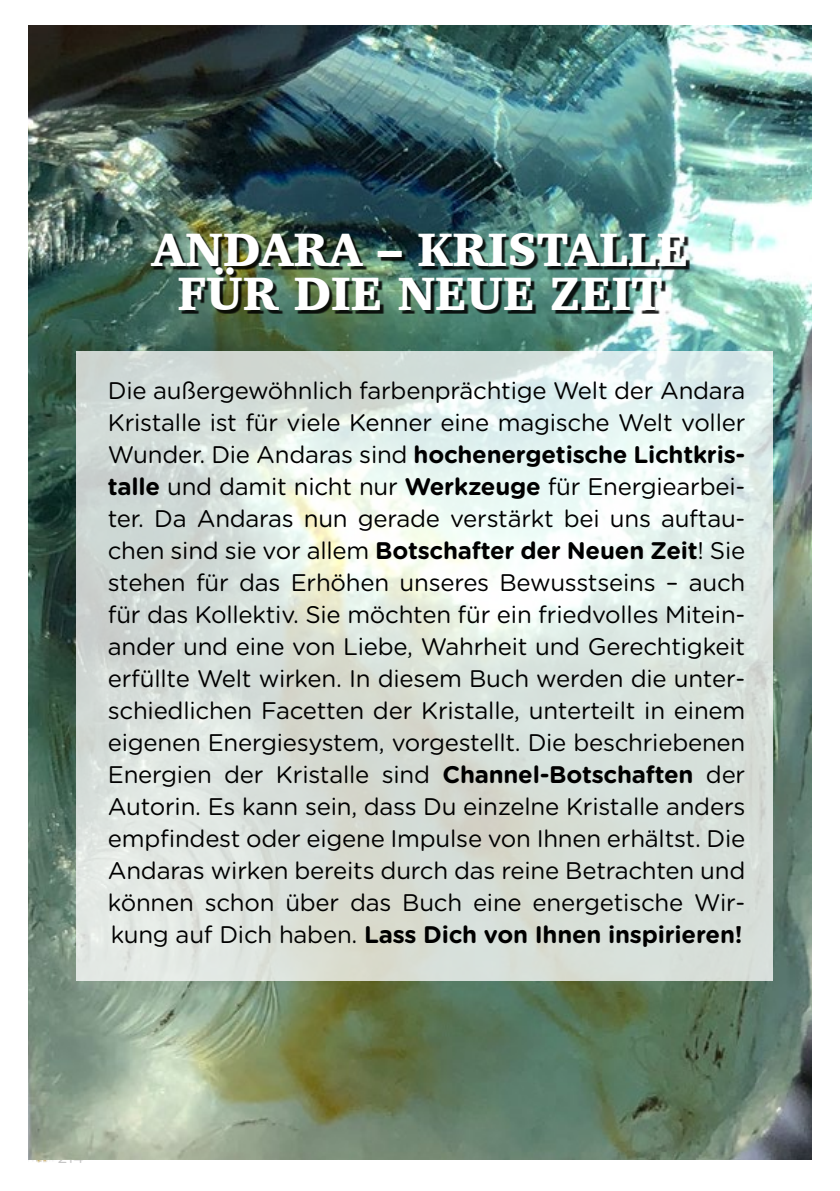
<style>
.page{position:relative;width:840px;height:1191px;background:#fff}
.page>*{position:absolute;margin:0;border:0;box-sizing:border-box;transform-origin:0 0}
.t1{font:900 48px/44px "Charter";color:#fff;text-align:center}
.t2{font:24px/32px "Gotham Rounded";letter-spacing:-.01em;color:#000;text-align:justify}
.t3{font:16px "Gotham Rounded";color:#c6c6c6}
.s1{font-weight:700}
</style>
<div class="page">
<img style="left:28px;top:1159px;width:27px;height:3px">
<img style="left:28px;top:26px;width:783px;height:1133px">
<svg style="left:77px;top:351px;width:695px;height:630px"></svg>
<div style="left:152px;top:236px;width:537px;height:78px;background:#000;opacity:.87"></div>
<h1 class="t1" style="left:152px;top:227px;width:537px">ANDARA – KRISTALLE<br>FÜR DIE NEUE ZEIT</h1>
<p class="t2" style="left:108px;top:373px;width:638px">Die außergewöhnlich farbenprächtige Welt der Andara Kristalle ist für viele Kenner eine magische Welt voller Wunder. Die Andaras sind <span class="s1">hochenergetische Lichtkris&shy;talle</span> und damit nicht nur <span class="s1">Werkzeuge</span> für Energiearbei&shy;ter. Da Andaras nun gerade verstärkt bei uns auftau&shy;chen sind sie vor allem <span class="s1">Botschafter der Neuen Zeit</span>! Sie stehen für das Erhöhen unseres Bewusstseins – auch für das Kollektiv. Sie möchten für ein friedvolles Mitein&shy;ander und eine von Liebe, Wahrheit und Gerechtigkeit erfüllte Welt wirken. In diesem Buch werden die unter&shy;schiedlichen Facetten der Kristalle, unterteilt in einem eigenen Energiesystem, vorgestellt. Die beschriebenen Energien der Kristalle sind <span class="s1">Channel-Botschaften</span> der Autorin. Es kann sein, dass Du einzelne Kristalle anders empfindest oder eigene Impulse von Ihnen erhältst. Die Andaras wirken bereits durch das reine Betrachten und können schon über das Buch eine energetische Wir&shy;kung auf Dich haben. <span class="s1">Lass Dich von Ihnen inspirieren!</span></p>
<p class="t3" style="left:58px;top:1146px;width:28px">214</p>
</div>
